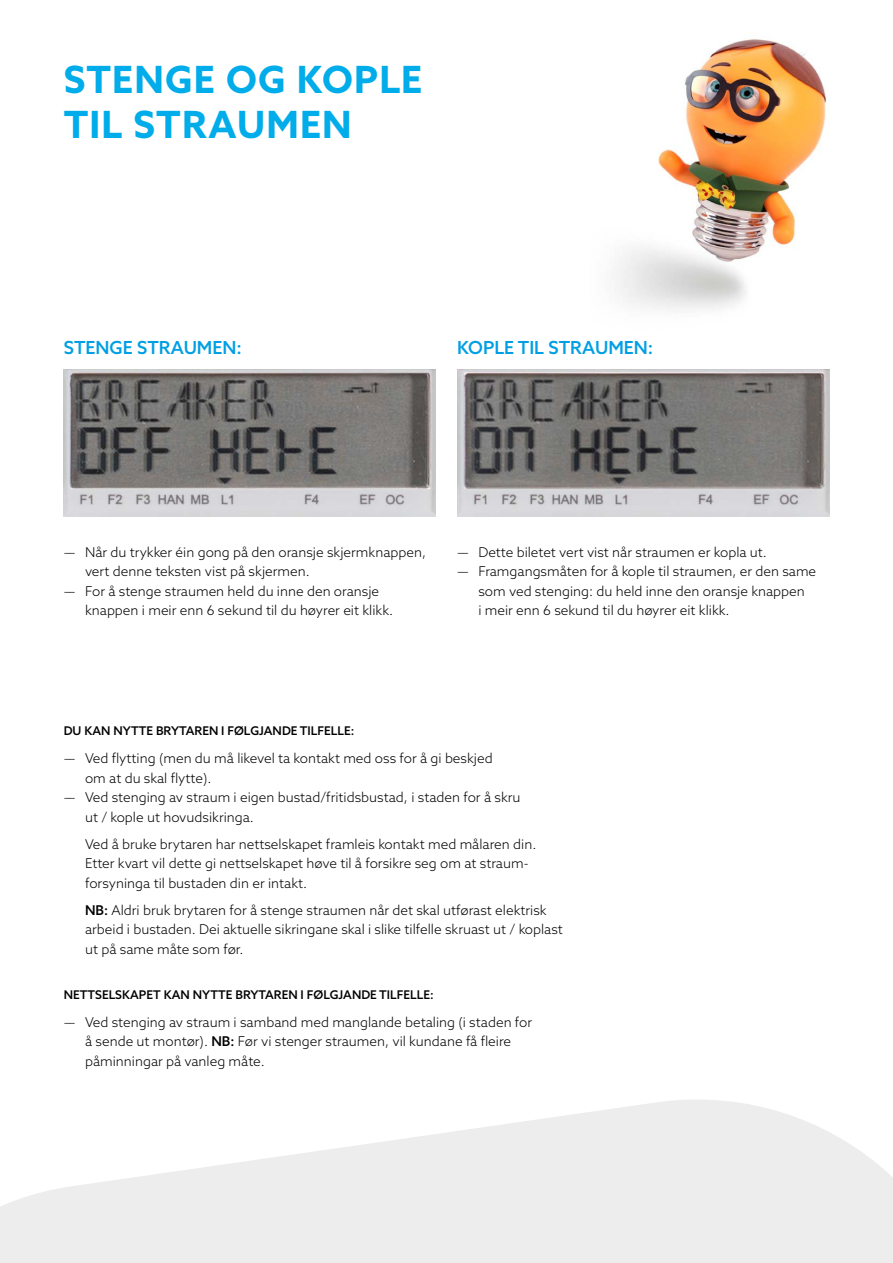
<style>
.page{position:relative;width:893px;height:1263px;background:#fff}
.page>*{position:absolute;margin:0;border:0;box-sizing:border-box;transform-origin:0 0}
.t1{font:700 37.5px/45px "Azo Sans";letter-spacing:.03em;color:#00ace9}
.t2{font:500 18px "Azo Sans";color:#009fe3}
.t3{font:300 13.5px/19.5px "Azo Sans";color:#000}
.t4{font:500 12px "Azo Sans";color:#000}
.s1{font-weight:500}
</style>
<div class="page">
<img style="left:616px;top:39px;width:211px;height:271px">
<svg style="left:0;top:1100px;width:893px;height:163px;fill:#ededed"></svg>
<img style="left:64px;top:369px;width:372px;height:148px">
<img style="left:457px;top:369px;width:372px;height:148px">
<p class="t1" style="left:64px;top:57px;width:360px">STENGE OG KOPLE<br>TIL STRAUMEN</p>
<p class="t2" style="left:64px;top:336px;width:180px">STENGE STRAUMEN:</p>
<p class="t2" style="left:457px;top:336px;width:198px">KOPLE TIL STRAUMEN:</p>
<p class="t3" style="left:85px;top:542px;width:343px;text-indent:-21px">–– Når du trykker éin gong på den oransje skjermknappen, vert denne teksten vist på skjermen.</p>
<p class="t3" style="left:85px;top:581px;width:310px;text-indent:-21px">–– For å stenge straumen held du inne den oransje knappen i meir enn 6 sekund til du høyrer eit klikk.</p>
<p class="t3" style="left:457px;top:542px;width:311px">–– Dette biletet vert vist når straumen er kopla ut.</p>
<p class="t3" style="left:478px;top:561px;width:339px;text-indent:-21px">–– Framgangsmåten for å kople til straumen, er den same som ved stenging: du held inne den oransje knappen<br>i meir enn 6 sekund til du høyrer eit klikk.</p>
<p class="t4" style="left:64px;top:723px;width:292px">DU KAN NYTTE BRYTAREN I FØLGJANDE TILFELLE:</p>
<p class="t3" style="left:85px;top:749px;width:409px;text-indent:-21px">–– Ved flytting (men du må likevel ta kontakt med oss for å gi beskjed om at du skal flytte).</p>
<p class="t3" style="left:85px;top:788px;width:437px;text-indent:-21px">–– Ved stenging av straum i eigen bustad/fritidsbustad, i staden for å skru ut / kople ut hovudsikringa.</p>
<p class="t3" style="left:85px;top:834px;width:453px">Ved å bruke brytaren har nettselskapet framleis kontakt med målaren din.<br>Etter kvart vil dette gi nettselskapet høve til å forsikre seg om at straum&shy;forsyninga til bustaden din er intakt.</p>
<p class="t3" style="left:85px;top:900px;width:479px"><span class="s1">NB:</span> Aldri bruk brytaren for å stenge straumen når det skal utførast elektrisk arbeid i bustaden. Dei aktuelle sikringane skal i slike tilfelle skruast ut / koplast ut på same måte som før.</p>
<p class="t4" style="left:64px;top:987px;width:371px">NETTSELSKAPET KAN NYTTE BRYTAREN I FØLGJANDE TILFELLE:</p>
<p class="t3" style="left:85px;top:1012px;width:449px;text-indent:-21px">–– Ved stenging av straum i samband med manglande betaling (i staden for å sende ut montør). <span class="s1">NB:</span> Før vi stenger straumen, vil kundane få fleire påminningar på vanleg måte.</p>
</div>
